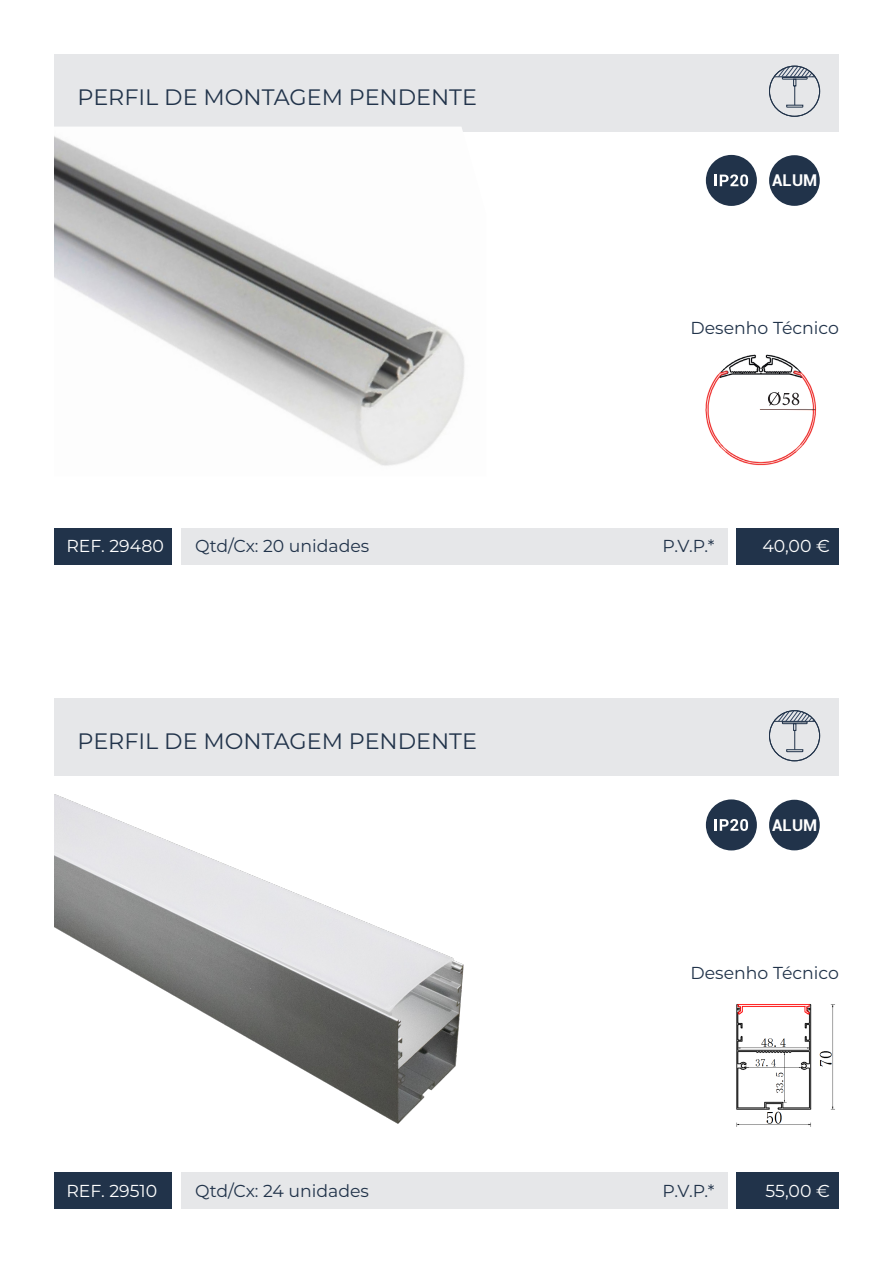
<style>
.page{position:relative;width:893px;height:1263px;background:#fff}
.page>*{position:absolute;margin:0;border:0;box-sizing:border-box;transform-origin:0 0}
.t1{font:22.35px "Montserrat";color:#21334a}
.t2{font:17.25px "Montserrat";color:#21334a}
.t3{font:17.25px "Montserrat";color:#fff}
.t4{font:700 16.2px "Roboto";color:#fff}
</style>
<div class="page">
<div style="left:54px;top:54px;width:785px;height:78px;background:#e6e7e9"></div>
<div style="left:54px;top:698px;width:785px;height:78px;background:#e6e7e9"></div>
<div style="left:181px;top:528px;width:546px;height:36px;background:#e6e7e9"></div>
<div style="left:181px;top:1173px;width:546px;height:36px;background:#e6e7e9"></div>
<div style="left:737px;top:528px;width:102px;height:36px;background:#21334a"></div>
<div style="left:737px;top:1173px;width:102px;height:36px;background:#21334a"></div>
<div style="left:54px;top:528px;width:118px;height:36px;background:#21334a"></div>
<div style="left:54px;top:1173px;width:118px;height:36px;background:#21334a"></div>
<img style="left:54px;top:127px;width:411px;height:339px">
<img style="left:54px;top:794px;width:410px;height:330px">
<div style="left:769px;top:155px;width:51px;height:51px;background:#21334a;border-radius:50%"></div>
<div style="left:769px;top:800px;width:51px;height:50px;background:#21334a;border-radius:50%"></div>
<div style="left:706px;top:155px;width:51px;height:51px;background:#21334a;border-radius:50%"></div>
<div style="left:706px;top:799px;width:51px;height:51px;background:#21334a;border-radius:50%"></div>
<svg style="left:715px;top:174px;width:33px;height:12px"></svg>
<svg style="left:715px;top:819px;width:33px;height:12px"></svg>
<hr style="left:774px;top:76px;width:41px;height:1px;background:#21334a">
<div style="left:769px;top:66px;width:51px;height:51px;border:1px solid #21334a;border-radius:50%"></div>
<svg style="left:777px;top:66px;width:43px;height:42px"></svg>
<hr style="left:774px;top:721px;width:41px;height:1px;background:#21334a">
<div style="left:769px;top:710px;width:51px;height:51px;border:1px solid #21334a;border-radius:50%"></div>
<svg style="left:777px;top:711px;width:43px;height:41px"></svg>
<img style="left:705px;top:354px;width:112px;height:112px">
<svg style="left:759px;top:386px;width:54px;height:23px"></svg>
<hr style="left:760px;top:409px;width:55px;height:1px;background:#231f20">
<img style="left:736px;top:1004px;width:99px;height:123px">
<p class="t1" style="left:78px;top:81px;width:401px">PERFIL DE MONTAGEM PENDENTE</p>
<p class="t3" style="left:66px;top:534px;width:99px">REF. 29480</p>
<p class="t2" style="left:195px;top:534px;width:176px">Qtd/Cx: 20 unidades</p>
<p class="t1" style="left:78px;top:726px;width:401px">PERFIL DE MONTAGEM PENDENTE</p>
<p class="t3" style="left:66px;top:1179px;width:92px">REF. 29510</p>
<p class="t2" style="left:195px;top:1179px;width:175px">Qtd/Cx: 24 unidades</p>
<p class="t4" style="left:772px;top:169px;width:47px">ALUM</p>
<p class="t2" style="left:690px;top:316px;width:150px">Desenho Técnico</p>
<p class="t2" style="left:663px;top:534px;width:53px">P.V.P.*</p>
<p class="t3" style="left:762px;top:534px;width:69px">40,00 €</p>
<p class="t4" style="left:772px;top:814px;width:47px">ALUM</p>
<p class="t2" style="left:690px;top:961px;width:150px">Desenho Técnico</p>
<p class="t2" style="left:663px;top:1179px;width:53px">P.V.P.*</p>
<p class="t3" style="left:766px;top:1179px;width:66px">55,00 €</p>
</div>
